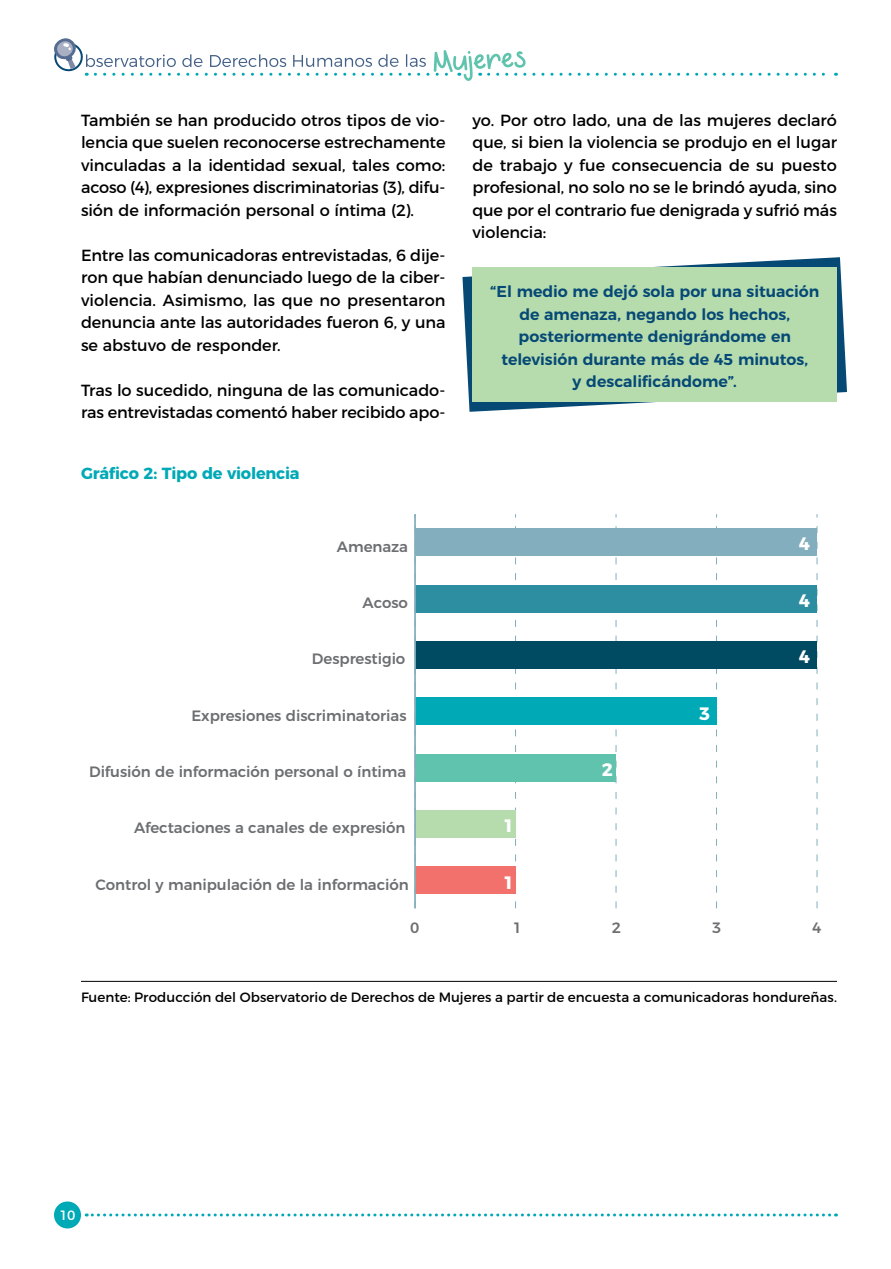
<style>
.page{position:relative;width:891px;height:1269px;background:#fff}
.page>*{position:absolute;margin:0;border:0;box-sizing:border-box;transform-origin:0 0}
.t1{font:700 18px "Montserrat";color:#fff}
.t2{font:16.2px/22.5px "Montserrat";letter-spacing:-.01em;color:#000;text-align:justify}
.t3{font:700 16.2px "Montserrat";letter-spacing:-.015em;color:#00a9b6}
.t4{font:600 15.75px/22.5px "Montserrat";color:#064975;text-align:center}
.t5{font:500 15px "Montserrat";letter-spacing:-.005em;color:#6d6e71}
.t6{font:13.5px "Montserrat";letter-spacing:.005em;color:#000}
.t7{font:13.5px "Montserrat";color:#fff}
</style>
<div class="page">
<div style="left:54px;top:1202px;width:27px;height:26px;background:#00a9b6;border-radius:50%"></div>
<svg style="left:86px;top:1214px;width:751px;height:2px"></svg>
<svg style="left:54px;top:38px;width:783px;height:43px"></svg>
<svg style="left:462px;top:257px;width:385px;height:155px"></svg>
<div style="left:472px;top:267px;width:365px;height:135px;background:#b6dcae"></div>
<hr style="left:81px;top:981px;width:756px;height:1px;background:#000">
<svg style="left:515px;top:514px;width:1px;height:394px"></svg>
<svg style="left:616px;top:514px;width:1px;height:394px"></svg>
<svg style="left:716px;top:514px;width:1px;height:394px"></svg>
<svg style="left:817px;top:514px;width:1px;height:394px"></svg>
<div style="left:415px;top:528px;width:402px;height:28px;background:#83aebd"></div>
<div style="left:415px;top:585px;width:402px;height:27px;background:#2d8da1"></div>
<div style="left:415px;top:641px;width:402px;height:28px;background:#004b62"></div>
<div style="left:415px;top:697px;width:302px;height:28px;background:#00a9b6"></div>
<div style="left:415px;top:754px;width:201px;height:27px;background:#60c3ad"></div>
<div style="left:415px;top:810px;width:101px;height:28px;background:#b6dcae"></div>
<div style="left:415px;top:866px;width:101px;height:28px;background:#f3716d"></div>
<hr style="left:414px;top:514px;width:2px;height:394px;background:#83aebd">
<p class="t2" style="left:81px;top:108px;width:366px">También se han producido otros tipos de vio&shy;lencia que suelen reconocerse estrechamente vinculadas a la identidad sexual, tales como: acoso (4), expresiones discriminatorias (3), difu&shy;sión de información personal o íntima (2).</p>
<p class="t2" style="left:81px;top:243px;width:366px">Entre las comunicadoras entrevistadas, 6 dije&shy;ron que habían denunciado luego de la ciber&shy;violencia. Asimismo, las que no presentaron denuncia ante las autoridades fueron 6, y una se abstuvo de responder.</p>
<p class="t2" style="left:81px;top:378px;width:366px">Tras lo sucedido, ninguna de las comunicado&shy;ras entrevistadas comentó haber recibido apo-</p>
<p class="t3" style="left:81px;top:460px;width:220px">Gráfico 2: Tipo de violencia</p>
<p class="t2" style="left:472px;top:108px;width:366px">yo. Por otro lado, una de las mujeres declaró que, si bien la violencia se produjo en el lugar de trabajo y fue consecuencia de su puesto profesional, no solo no se le brindó ayuda, sino que por el contrario fue denigrada y sufrió más violencia:</p>
<p class="t4" style="left:490px;top:279px;width:331px">“El medio me dejó sola por una situación de amenaza, negando los hechos, posteriormente denigrándome en televisión durante más de 45 minutos,<br>y descalificándome”.</p>
<p class="t5" style="left:337px;top:534px;width:73px">Amenaza</p>
<p class="t1" style="left:799px;top:529px;width:13px">4</p>
<p class="t5" style="left:363px;top:591px;width:47px">Acoso</p>
<p class="t1" style="left:799px;top:586px;width:13px">4</p>
<p class="t5" style="left:312px;top:647px;width:95px">Desprestigio</p>
<p class="t1" style="left:799px;top:642px;width:13px">4</p>
<p class="t5" style="left:191px;top:703px;width:217px">Expresiones discriminatorias</p>
<p class="t1" style="left:699px;top:698px;width:13px">3</p>
<p class="t5" style="left:89px;top:760px;width:319px">Difusión de información personal o íntima</p>
<p class="t1" style="left:602px;top:755px;width:13px">2</p>
<p class="t5" style="left:134px;top:816px;width:273px">Afectaciones a canales de expresión</p>
<p class="t1" style="left:503px;top:811px;width:13px">1</p>
<p class="t5" style="left:96px;top:872px;width:315px">Control y manipulación de la información</p>
<p class="t1" style="left:503px;top:868px;width:13px">1</p>
<p class="t5" style="left:410px;top:916px;width:11px">0</p>
<p class="t5" style="left:513px;top:916px;width:11px">1</p>
<p class="t5" style="left:612px;top:916px;width:11px">2</p>
<p class="t5" style="left:712px;top:916px;width:11px">3</p>
<p class="t5" style="left:812px;top:916px;width:11px">4</p>
<p class="t6" style="left:81px;top:986px;width:758px">Fuente: Producción del Observatorio de Derechos de Mujeres a partir de encuesta a comunicadoras hondureñas.</p>
<p class="t7" style="left:60px;top:1204px;width:17px">10</p>
</div>
